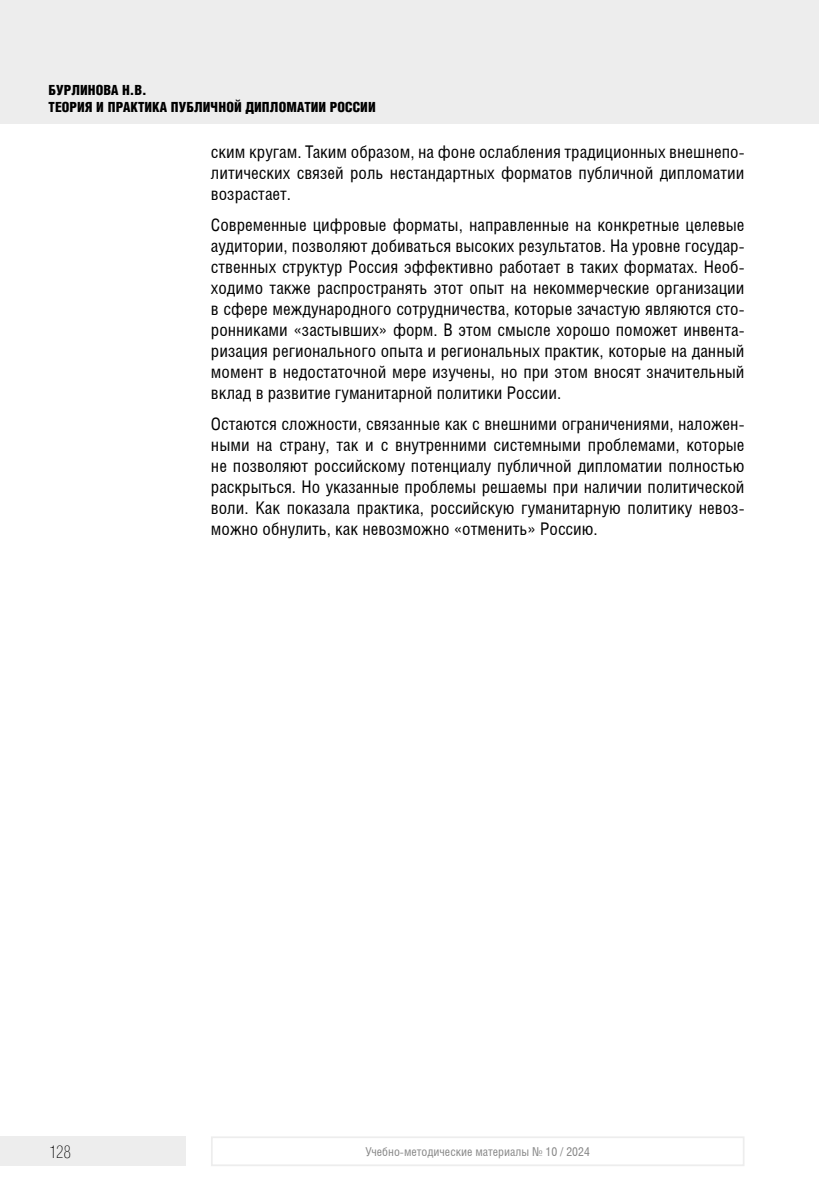
<style>
.page{position:relative;width:819px;height:1191px;background:#fff}
.page>*{position:absolute;margin:0;border:0;box-sizing:border-box;transform-origin:0 0}
.Основной_текст{font:17.5px/21px "Helios Cond";color:#000;text-align:justify}
.t1{font:17.5px "Helios Cond Thin C";color:#000}
.t2{font:900 14px/17.5px "Helios Cond";color:#000}
.t3{font:12.25px "Helios Cond";color:#878787}
</style>
<div class="page">
<div style="left:0;top:0;width:819px;height:124px;background:#ededed"></div>
<div style="left:0;top:1136px;width:186px;height:30px;background:#ededed"></div>
<div style="left:211px;top:1136px;width:533px;height:30px;border:2px solid #ededed"></div>
<p class="t2" style="left:49px;top:81px;width:328px">БУРЛИНОВА Н.В.<br>ТЕОРИЯ И ПРАКТИКА ПУБЛИЧНОЙ ДИПЛОМАТИИ РОССИИ</p>
<p class="Основной_текст" style="left:211px;top:141px;width:535px">ским кругам. Таким образом, на фоне ослабления традиционных внешнепо&shy;литических связей роль нестандартных форматов публичной дипломатии возрастает.</p>
<p class="Основной_текст" style="left:211px;top:214px;width:535px">Современные цифровые форматы, направленные на конкретные целевые аудитории, позволяют добиваться высоких результатов. На уровне государ&shy;ственных структур Россия эффективно работает в таких форматах. Необ&shy;ходимо также распространять этот опыт на некоммерческие организации в сфере международного сотрудничества, которые зачастую являются сто&shy;ронниками «застывших» форм. В этом смысле хорошо поможет инвента&shy;ризация регионального опыта и региональных практик, которые на данный момент в недостаточной мере изучены, но при этом вносят значительный вклад в развитие гуманитарной политики России.</p>
<p class="Основной_текст" style="left:211px;top:413px;width:535px">Остаются сложности, связанные как с внешними ограничениями, наложен&shy;ными на страну, так и с внутренними системными проблемами, которые не позволяют российскому потенциалу публичной дипломатии полностью раскрыться. Но указанные проблемы решаемы при наличии политической воли. Как показала практика, российскую гуманитарную политику невоз&shy;можно обнулить, как невозможно «отменить» Россию.</p>
<p class="t1" style="left:50px;top:1142px;width:23px">128</p>
<p class="t3" style="left:365px;top:1144px;width:226px">Учебно-методические материалы № 10 / 2024</p>
</div>
